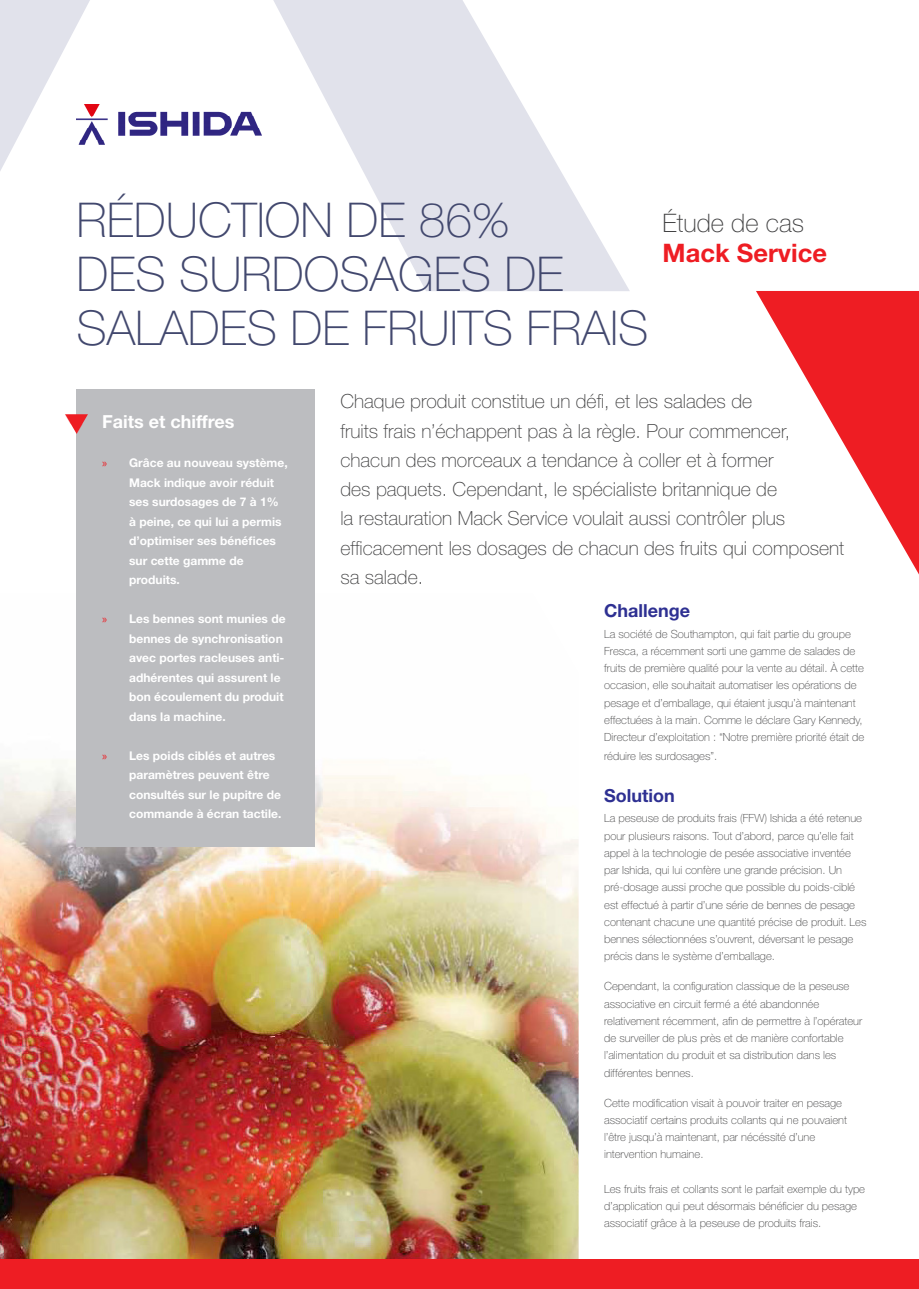
<style>
.page{position:relative;width:919px;height:1289px;background:#fff}
.page>*{position:absolute;margin:0;border:0;box-sizing:border-box;transform-origin:0 0}
.t1{font:100 48px/54px "Helvetica Neue LT Std";color:#42486e}
.Case_Study_Title{font:700 25.5px/30px "Helvetica Neue LT Std";color:#ee1d23}
.t2{font:100 19.35px/29.2px "Helvetica Neue LT Std";color:#3e3e3f}
.Body{font:700 18px "Helvetica Neue LT Std";color:#2e3092}
.t3{font:700 18px "Helvetica Neue LT Std";color:#fff}
.t4{font:700 12px/19.5px "Helvetica Neue LT Std";color:#fff}
.Body-2{font:100 11.25px/17.2px "Helvetica Neue LT Std";color:#3e3e3f}
.s1{font-weight:100;color:#3e3e3f}
.s2{font-family:"Myriad Pro";font-weight:400;color:#ee1d23}
</style>
<div class="page">
<svg style="left:756px;top:291px;width:162px;height:282px"></svg>
<svg style="left:0;top:0;width:630px;height:291px"></svg>
<img style="left:0;top:593px;width:578px;height:666px">
<div style="left:77px;top:389px;width:238px;height:457px;background:#bcbdc0"></div>
<img style="left:77px;top:104px;width:184px;height:40px">
<svg style="left:65px;top:414px;width:23px;height:20px"></svg>
<div style="left:0;top:1259px;width:918px;height:29px;background:#ee1d23"></div>
<h1 class="t1" style="left:77px;top:193px;width:573px">RÉDUCTION DE 86%<br>DES SURDOSAGES DE<br>SALADES DE FRUITS FRAIS</h1>
<p class="Case_Study_Title" style="left:662px;top:207px;width:166px"><span class="s1">Étude de cas<br></span>Mack Service</p>
<h2 class="t3" style="left:102px;top:410px;width:134px">Faits et chiffres</h2>
<p class="t4" style="left:129px;top:453px;width:160px;text-indent:-27px"><span class="s2">»</span> Grâce au nouveau système,<br>Mack indique avoir réduit ses surdosages de 7 à 1% à peine, ce qui lui a permis d’optimiser ses bénéfices sur cette gamme de produits.</p>
<p class="t4" style="left:129px;top:609px;width:158px;text-indent:-27px"><span class="s2">»</span> Les bennes sont munies de bennes de synchronisation avec portes racleuses anti&shy;adhérentes qui assurent le bon écoulement du produit dans la machine.</p>
<p class="t4" style="left:129px;top:745px;width:154px;text-indent:-27px"><span class="s2">»</span> Les poids ciblés et autres paramètres peuvent être consultés sur le pupitre de commande à écran tactile.</p>
<h2 class="t2" style="left:340px;top:387px;width:505px">Chaque produit constitue un défi, et les salades de<br>fruits frais n’échappent pas à la règle. Pour commencer, chacun des morceaux a tendance à coller et à former<br>des paquets. Cependant, le spécialiste britannique de<br>la restauration Mack Service voulait aussi contrôler plus efficacement les dosages de chacun des fruits qui composent sa salade.</h2>
<h3 class="Body" style="left:604px;top:600px;width:87px">Challenge</h3>
<p class="Body-2" style="left:604px;top:625px;width:261px">La société de Southampton, qui fait partie du groupe Fresca, a récemment sorti une gamme de salades de fruits de première qualité pour la vente au détail. À cette occasion, elle souhaitait automatiser les opérations de pesage et d’emballage, qui étaient jusqu’à maintenant effectuées à la main. Comme le déclare Gary Kennedy, Directeur d’exploitation : “Notre première priorité était de</p>
<p class="Body-2" style="left:604px;top:747px;width:114px">réduire les surdosages”.</p>
<p class="Body" style="left:604px;top:784px;width:72px">Solution</p>
<p class="Body-2" style="left:604px;top:809px;width:264px">La peseuse de produits frais (FFW) Ishida a été retenue pour plusieurs raisons. Tout d’abord, parce qu’elle fait appel à la technologie de pesée associative inventée par Ishida, qui lui confère une grande précision. Un pré-dosage aussi proche que possible du poids-ciblé est effectué à partir d’une série de bennes de pesage contenant chacune une quantité précise de produit. Les bennes sélectionnées s’ouvrent, déversant le pesage précis dans le système d’emballage.</p>
<p class="Body-2" style="left:604px;top:977px;width:259px">Cependant, la configuration classique de la peseuse associative en circuit fermé a été abandonnée relativement récemment, afin de permettre à l’opérateur de surveiller de plus près et de manière confortable l’alimentation du produit et sa distribution dans les différentes bennes.</p>
<h2 class="Body-2" style="left:604px;top:1093px;width:244px">Cette modification visait à pouvoir traiter en pesage associatif certains produits collants qui ne pouvaient l’être jusqu’à maintenant, par nécéssité d’une intervention humaine.</h2>
<h2 class="Body-2" style="left:604px;top:1180px;width:262px">Les fruits frais et collants sont le parfait exemple du type d’application qui peut désormais bénéficier du pesage associatif grâce à la peseuse de produits frais.</h2>
</div>
